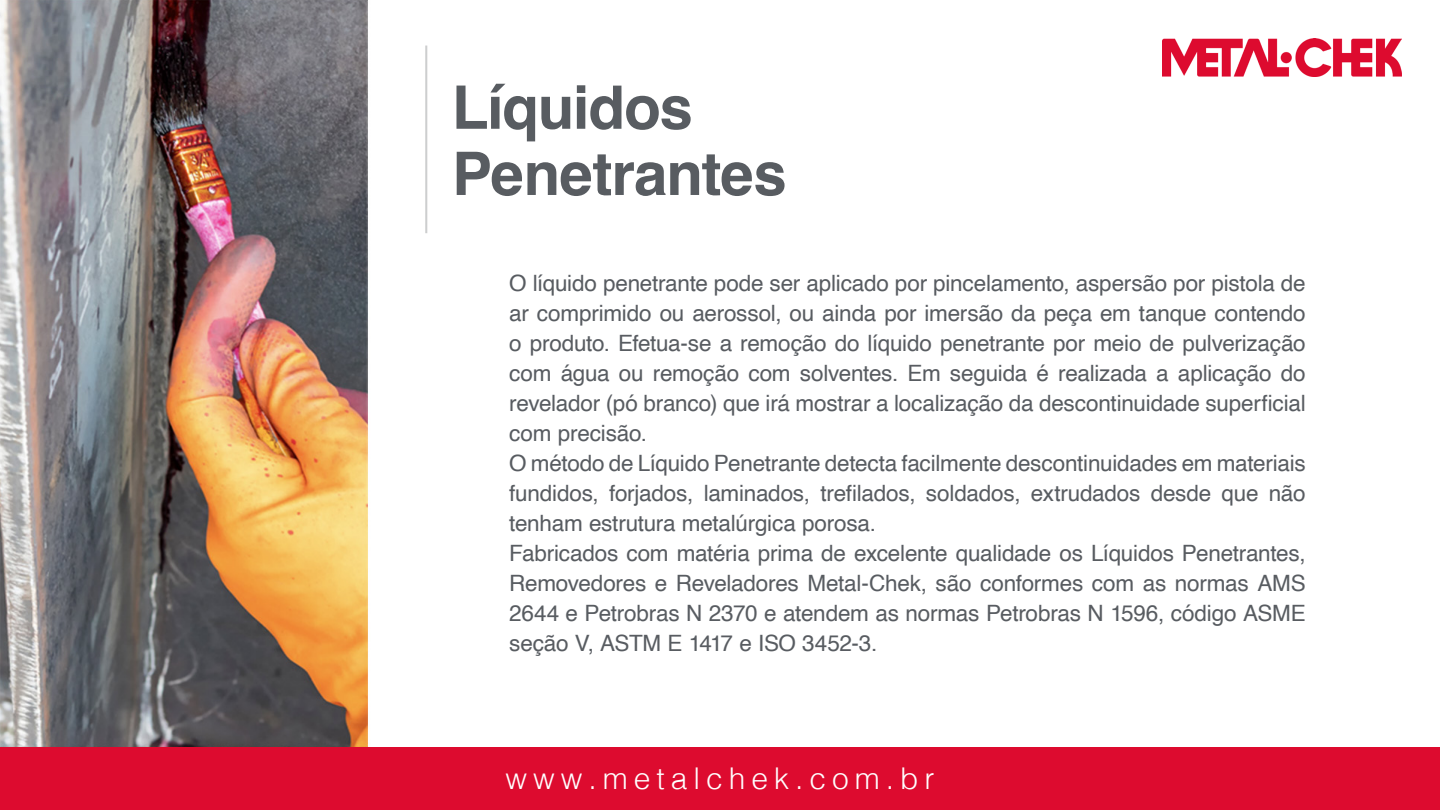
<style>
.page{position:relative;width:1440px;height:810px;background:#fff}
.page>*{position:absolute;margin:0;border:0;box-sizing:border-box;transform-origin:0 0}
.t1{font:700 60px/66.2px "Helvetica";letter-spacing:-.015em;color:#585c61}
.t2{font:300 30px "Helvetica";letter-spacing:.2em;color:#fff}
.t3{font:22.5px/30px "Helvetica";letter-spacing:-.01em;color:#585c61}
</style>
<div class="page">
<img style="left:0;top:0;width:428px;height:747px">
<img style="left:1162px;top:38px;width:239px;height:38px">
<div style="left:0;top:747px;width:1440px;height:63px;background:#dd0b2f"></div>
<hr style="left:425px;top:46px;width:2px;height:187px;background:#cdcecf">
<h1 class="t1" style="left:452px;top:75px;width:336px">Líquidos<br>Penetrantes</h1>
<p class="t3" style="left:509px;top:269px;width:798px">O líquido penetrante pode ser aplicado por pincelamento, aspersão por pistola de ar comprimido ou aerossol, ou ainda por imersão da peça em tanque contendo o produto. Efetua-se a remoção do líquido penetrante por meio de pulverização com água ou remoção com solventes. Em seguida é realizada a aplicação do revelador (pó branco) que irá mostrar a localização da descontinuidade superficial com precisão.<br>O método de Líquido Penetrante detecta facilmente descontinuidades em materiais fundidos, forjados, laminados, trefilados, soldados, extrudados desde que não tenham estrutura metalúrgica porosa.<br>Fabricados com matéria prima de excelente qualidade os Líquidos Penetrantes, Removedores e Reveladores Metal-Chek, são conformes com as normas AMS 2644 e Petrobras N 2370 e atendem as normas Petrobras N 1596, código ASME seção V, ASTM E 1417 e ISO 3452-3.</p>
<h2 class="t2" style="left:505px;top:753px;width:431px">www.metalchek.com.br</h2>
</div>
